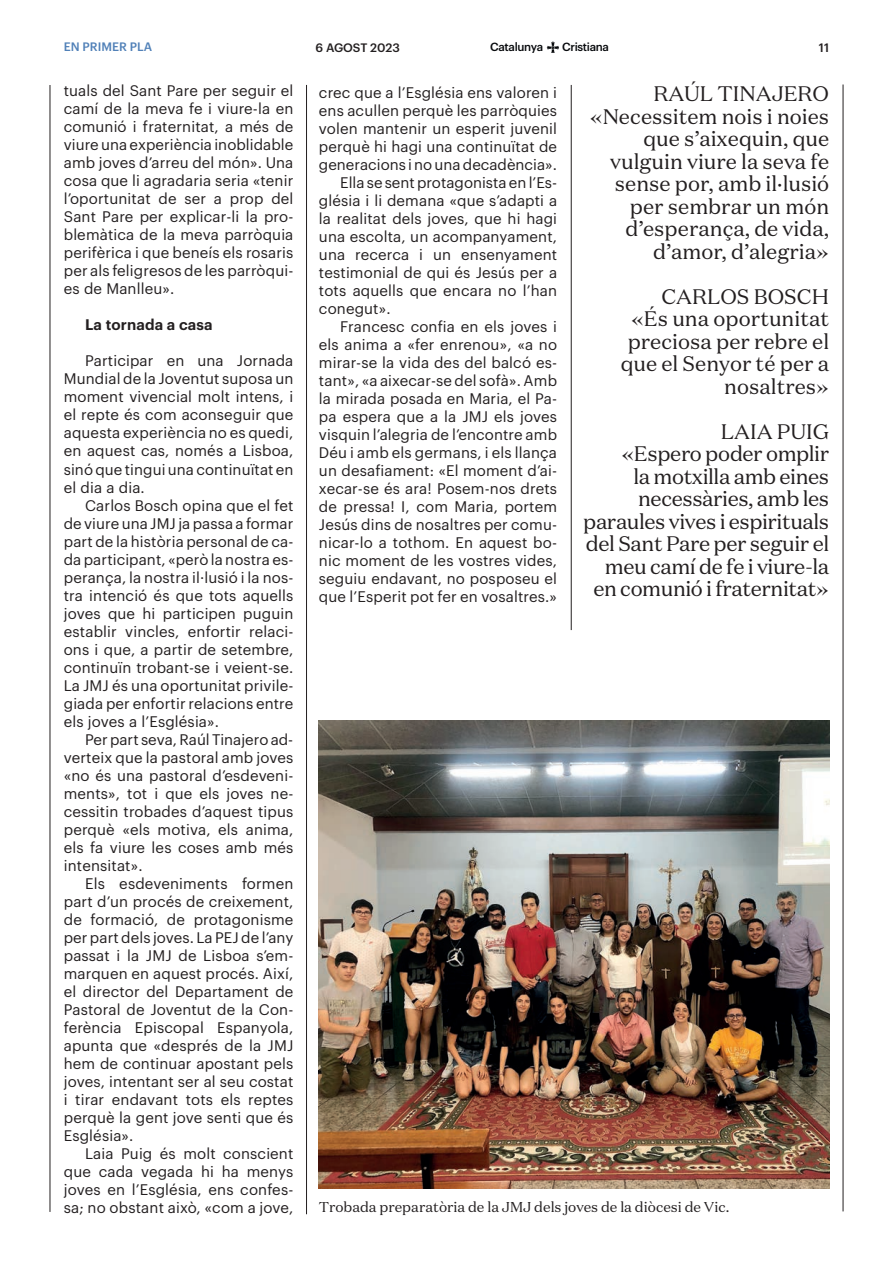
<style>
.page{position:relative;width:893px;height:1263px;background:#fff}
.page>*{position:absolute;margin:0;border:0;box-sizing:border-box;transform-origin:0 0}
.t1{font:21px/22.5px "Domaine Text";color:#231f20;text-align:right}
.t2{font:21px/22.5px "Domaine Text";letter-spacing:-.02em;color:#231f20;text-align:right}
.t3{font:15px/18px "Graphik";letter-spacing:.01em;color:#231f20;text-align:justify}
.t4{font:600 15px "Graphik";letter-spacing:.01em;color:#231f20}
.t5{font:14.25px "Domaine Text";color:#231f20}
.t6{font:500 12px "Graphik";color:#231f20}
.t7{font:500 12px "Graphik";color:#5181b8}
.t8{font:500 11.55px "Graphik";letter-spacing:-.03em;color:#07090c}
</style>
<div class="page">
<hr style="left:843px;top:85px;width:1px;height:1126px;background:#231f20">
<hr style="left:50px;top:85px;width:1px;height:1127px;background:#231f20">
<svg style="left:547px;top:42px;width:12px;height:11px"></svg>
<hr style="left:571px;top:85px;width:1px;height:545px;background:#231f20">
<hr style="left:306px;top:85px;width:1px;height:1129px;background:#231f20">
<img style="left:319px;top:720px;width:510px;height:468px">
<p class="t7" style="left:64px;top:38px;width:90px">EN PRIMER PLA</p>
<p class="t6" style="left:315px;top:38px;width:86px">6 AGOST 2023</p>
<p class="t8" style="left:490px;top:38px;width:54px">Catalunya</p>
<p class="t8" style="left:562px;top:38px;width:48px">Cristiana</p>
<p class="t6" style="left:819px;top:38px;width:12px">11</p>
<p class="t3" style="left:64px;top:81px;width:231px">tuals del Sant Pare per seguir el camí de la meva fe i viure-la en comunió i fraternitat, a més de viure una experiència inoblidable amb joves d’arreu del món». Una cosa que li agradaria seria «tenir l’oportunitat de ser a prop del Sant Pare per explicar-li la pro&shy;blemàtica de la meva parròquia perifèrica i que beneís els rosaris per als feligresos de les parròqui&shy;es de Manlleu».</p>
<p class="t4" style="left:85px;top:314px;width:129px">La tornada a casa</p>
<p class="t3" style="left:64px;top:351px;width:231px;text-indent:21px">Participar en una Jornada Mundial de la Joventut suposa un moment vivencial molt intens, i el repte és com aconseguir que aquesta experiència no es quedi, en aquest cas, només a Lisboa, sinó que tingui una continuïtat en el dia a dia.</p>
<p class="t3" style="left:64px;top:495px;width:231px;text-indent:21px">Carlos Bosch opina que el fet de viure una JMJ ja passa a formar part de la història personal de ca&shy;da participant, «però la nostra es&shy;perança, la nostra il·lusió i la nos&shy;tra intenció és que tots aquells joves que hi participen puguin establir vincles, enfortir relaci&shy;ons i que, a partir de setembre, continuïn trobant-se i veient-se.<br>La JMJ és una oportunitat privile&shy;giada per enfortir relacions entre els joves a l’Església».</p>
<p class="t3" style="left:64px;top:729px;width:231px;text-indent:21px">Per part seva, Raúl Tinajero ad&shy;verteix que la pastoral amb joves «no és una pastoral d’esdeveni&shy;ments», tot i que els joves ne&shy;cessitin trobades d’aquest tipus perquè «els motiva, els anima, els fa viure les coses amb més intensitat».</p>
<p class="t3" style="left:64px;top:873px;width:231px;text-indent:21px">Els esdeveniments formen part d’un procés de creixement, de formació, de protagonisme per part dels joves. La PEJ de l’any passat i la JMJ de Lisboa s’em&shy;marquen en aquest procés. Així, el director del Departament de Pastoral de Joventut de la Con&shy;ferència Episcopal Espanyola, apunta que «després de la JMJ hem de continuar apostant pels joves, intentant ser al seu costat i tirar endavant tots els reptes perquè la gent jove senti que és Església».</p>
<p class="t3" style="left:64px;top:1143px;width:231px;text-indent:21px">Laia Puig és molt conscient que cada vegada hi ha menys joves en l’Església, ens confes&shy;sa; no obstant això, «com a jove,</p>
<h1 class="t1" style="left:590px;top:83px;width:241px">RAÚL TINAJERO «Necessitem nois i noies que s’aixequin, que vulguin viure la seva fe sense por, amb il·lusió per sembrar un món d’esperança, de vida, d’amor, d’alegria»</h1>
<h1 class="t1" style="left:621px;top:285px;width:210px">CARLOS BOSCH «És una oportunitat preciosa per rebre el que el Senyor té per a nosaltres»</h1>
<h1 class="t2" style="left:583px;top:420px;width:247px">LAIA PUIG<br>«Espero poder omplir<br>la motxilla amb eines necessàries, amb les paraules vives i espirituals del Sant Pare per seguir el meu camí de fe i viure-la en comunió i fraternitat»</h1>
<p class="t3" style="left:319px;top:82px;width:240px">crec que a l’Església ens valoren i</p>
<p class="t3" style="left:319px;top:100px;width:240px">ens acullen perquè les parròquies</p>
<p class="t3" style="left:319px;top:118px;width:240px">volen mantenir un esperit juvenil</p>
<p class="t3" style="left:319px;top:136px;width:240px">perquè hi hagi una continuïtat de</p>
<p class="t3" style="left:319px;top:154px;width:239px">generacions i no una decadència».</p>
<p class="t3" style="left:340px;top:172px;width:218px">Ella se sent protagonista en l’Es-</p>
<p class="t3" style="left:319px;top:190px;width:240px">glésia i li demana «que s’adapti a</p>
<p class="t3" style="left:319px;top:208px;width:240px">la realitat dels joves, que hi hagi</p>
<p class="t3" style="left:319px;top:226px;width:240px">una escolta, un acompanyament,</p>
<p class="t3" style="left:319px;top:244px;width:240px">una recerca i un ensenyament</p>
<p class="t3" style="left:319px;top:262px;width:240px">testimonial de qui és Jesús per a</p>
<p class="t3" style="left:319px;top:280px;width:240px">tots aquells que encara no l’han</p>
<p class="t3" style="left:319px;top:298px;width:73px">conegut».</p>
<p class="t3" style="left:340px;top:316px;width:218px">Francesc confia en els joves i</p>
<p class="t3" style="left:319px;top:334px;width:240px">els anima a «fer enrenou», «a no</p>
<p class="t3" style="left:319px;top:352px;width:240px">mirar-se la vida des del balcó es-</p>
<p class="t3" style="left:319px;top:370px;width:240px">tant», «a aixecar-se del sofà». Amb</p>
<p class="t3" style="left:319px;top:388px;width:240px">la mirada posada en Maria, el Pa-</p>
<p class="t3" style="left:319px;top:406px;width:240px">pa espera que a la JMJ els joves</p>
<p class="t3" style="left:319px;top:424px;width:240px">visquin l’alegria de l’encontre amb</p>
<p class="t3" style="left:319px;top:442px;width:240px">Déu i amb els germans, i els llança</p>
<p class="t3" style="left:319px;top:460px;width:240px">un desafiament: «El moment d’ai-</p>
<p class="t3" style="left:319px;top:478px;width:240px">xecar-se és ara! Posem-nos drets</p>
<p class="t3" style="left:319px;top:496px;width:240px">de pressa! I, com Maria, portem</p>
<p class="t3" style="left:319px;top:514px;width:240px">Jesús dins de nosaltres per comu-</p>
<p class="t3" style="left:319px;top:532px;width:240px">nicar-lo a tothom. En aquest bo-</p>
<p class="t3" style="left:319px;top:550px;width:240px">nic moment de les vostres vides,</p>
<p class="t3" style="left:319px;top:568px;width:240px">seguiu endavant, no posposeu el</p>
<p class="t3" style="left:319px;top:586px;width:240px">que l’Esperit pot fer en vosaltres.»</p>
<p class="t5" style="left:319px;top:1198px;width:412px">Trobada preparatòria de la JMJ dels joves de la diòcesi de Vic.</p>
</div>
